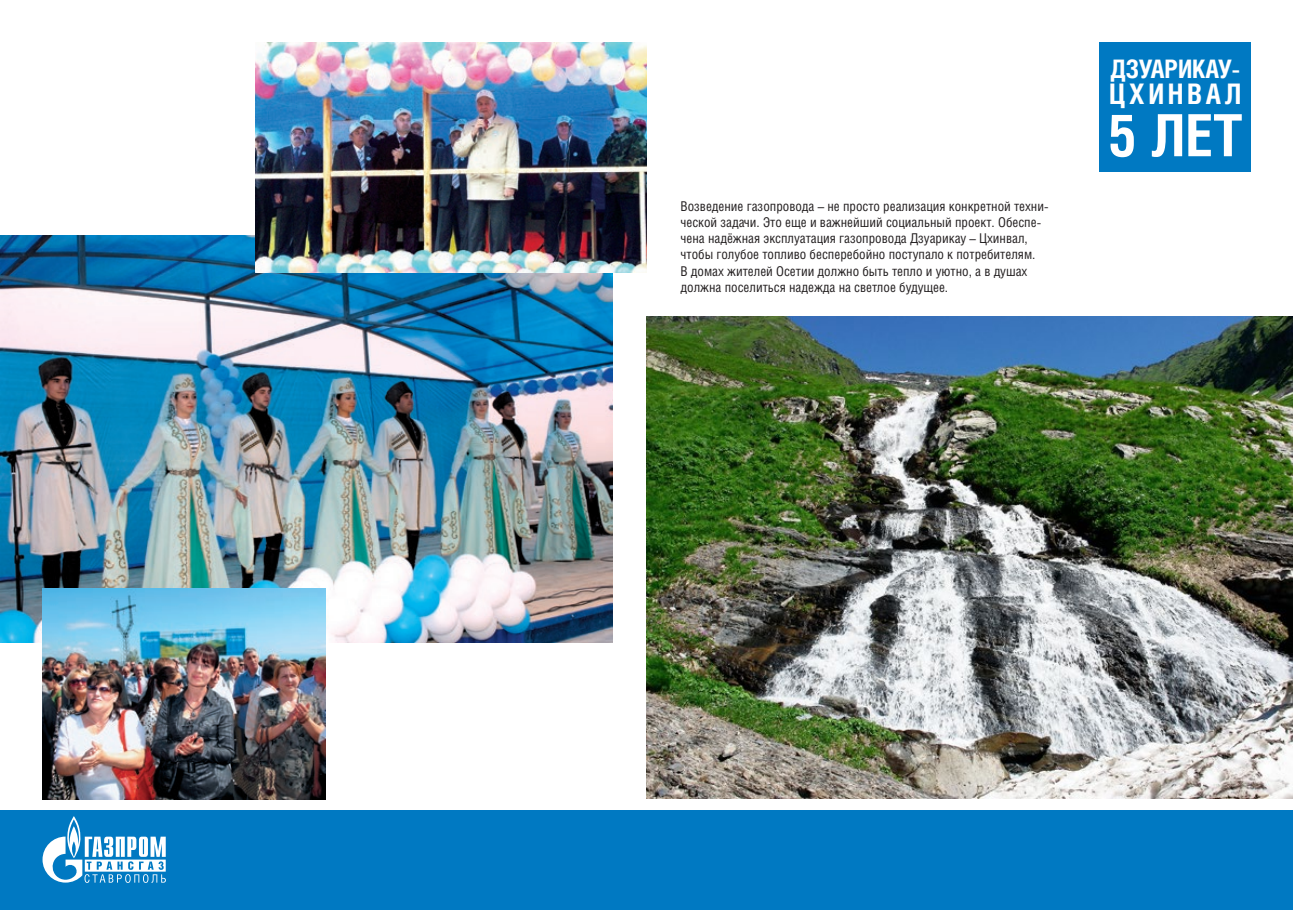
<style>
.page{position:relative;width:1293px;height:910px;background:#fff}
.page>*{position:absolute;margin:0;border:0;box-sizing:border-box;transform-origin:0 0}
.t1{font:700 58.2px "Helios Cond";color:#fff}
.t2{font:700 28.35px "Helios Cond";letter-spacing:.13em;color:#fff}
.t3{font:700 25.5px "Helios Cond";letter-spacing:-.01em;color:#fff}
.t4{font:13.5px/16.2px "Helios Cond";color:#231f20}
</style>
<div class="page">
<div style="left:0;top:810px;width:1293px;height:100px;background:#0079c2"></div>
<div style="left:1099px;top:43px;width:152px;height:129px;background:#0079c2"></div>
<svg style="left:43px;top:816px;width:123px;height:67px"></svg>
<img style="left:0;top:235px;width:612px;height:407px">
<img style="left:646px;top:317px;width:647px;height:482px">
<img style="left:256px;top:43px;width:390px;height:230px">
<img style="left:43px;top:589px;width:282px;height:210px">
<p class="t4" style="left:680px;top:198px;width:370px">Возведение газопровода – не просто реализация конкретной техни&shy;ческой задачи. Это еще и важнейший социальный проект. Обеспе&shy;чена надёжная эксплуатация газопровода Дзуарикау – Цхинвал, чтобы голубое топливо бесперебойно поступало к потребителям.<br>В домах жителей Осетии должно быть тепло и уютно, а в душах должна поселиться надежда на светлое будущее.</p>
<p class="t3" style="left:1110px;top:53px;width:131px">ДЗУАРИКАУ-</p>
<p class="t2" style="left:1109px;top:77px;width:134px">ЦХИНВАЛ</p>
<p class="t1" style="left:1108px;top:101px;width:136px">5 ЛЕТ</p>
</div>
